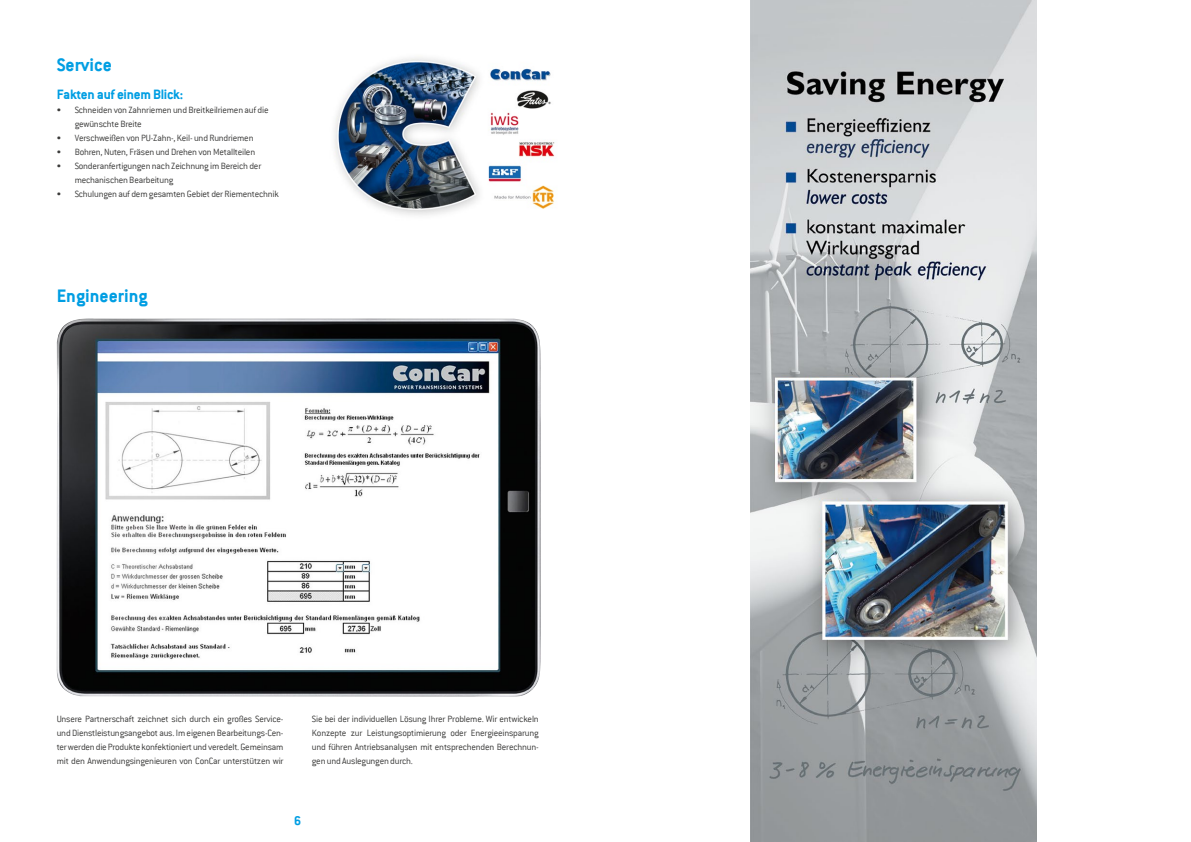
<style>
.page{position:relative;width:1191px;height:842px;background:#fff}
.page>*{position:absolute;margin:0;border:0;box-sizing:border-box;transform-origin:0 0}
.t1{font:700 20px "Conduit ITC";color:#009ee3}
.t2{font:700 15px "Conduit ITC";letter-spacing:-.02em;color:#009ee3}
.t3{font:700 14px "Conduit ITC";color:#009ee3}
.t4{font:300 10px/14px "Conduit ITC";letter-spacing:-.02em;color:#3b3b3a}
</style>
<div class="page">
<img style="left:56px;top:318px;width:485px;height:379px">
<img style="left:334px;top:57px;width:221px;height:158px">
<img style="left:750px;top:0;width:287px;height:842px">
<h1 class="t1" style="left:57px;top:53px;width:57px">Service</h1>
<h2 class="t2" style="left:57px;top:86px;width:128px">Fakten auf einem Blick:</h2>
<p class="t4" style="left:75px;top:103px;width:195px;text-indent:-18px">• Schneiden von Zahnriemen und Breitkeilriemen auf die gewünschte Breite</p>
<p class="t4" style="left:57px;top:131px;width:198px">• Verschweißen von PU-Zahn-, Keil- und Rundriemen</p>
<p class="t4" style="left:57px;top:145px;width:200px">• Bohren, Nuten, Fräsen und Drehen von Metallteilen</p>
<p class="t4" style="left:75px;top:159px;width:188px;text-indent:-18px">• Sonderanfertigungen nach Zeichnung im Bereich der mechanischen Bearbeitung</p>
<p class="t4" style="left:57px;top:187px;width:224px">• Schulungen auf dem gesamten Gebiet der Riementechnik</p>
<h1 class="t1" style="left:57px;top:284px;width:93px">Engineering</h1>
<p class="t4" style="left:57px;top:712px;width:228px;text-align:justify">Unsere Partnerschaft zeichnet sich durch ein großes Service&shy;und Dienstleistungsangebot aus. Im eigenen Bearbeitungs-Cen&shy;ter werden die Produkte konfektioniert und veredelt. Gemeinsam mit den Anwendungsingenieuren von ConCar unterstützen wir</p>
<p class="t4" style="left:312px;top:712px;width:228px;text-align:justify">Sie bei der individuellen Lösung Ihrer Probleme. Wir entwickeln Konzepte zur Leistungsoptimierung oder Energieeinsparung und führen Antriebsanalysen mit entsprechenden Berechnun&shy;gen und Auslegungen durch.</p>
<h3 class="t3" style="left:294px;top:813px;width:9px">6</h3>
</div>
